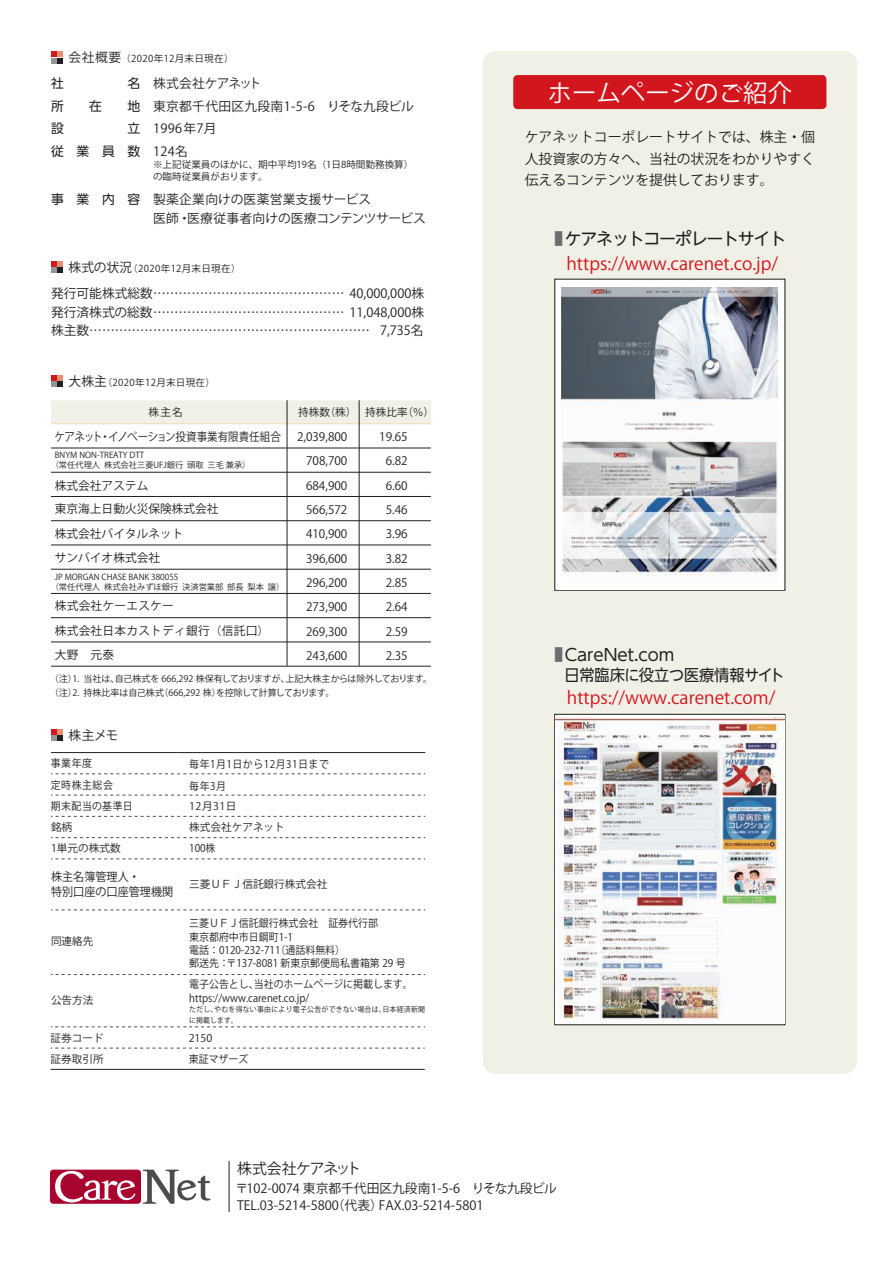
<style>
.page{position:relative;width:893px;height:1263px;background:#fff}
.page>*{position:absolute;margin:0;border:0;box-sizing:border-box;transform-origin:0 0}
.t1{font:24.45px "Koz Go Pro";color:#fff}
.t2{font:17.55px "Koz Go Pro";color:#d2161e}
.t3{font:16.95px "UD Shin Go NT Pro";letter-spacing:-.075em;color:#231f20}
.t4{font:16.5px "UD Shin Go NT Pro";color:#231f20}
.t5{font:15.9px "UD Shin Go NT Pro";letter-spacing:-.015em;color:#231f20;scale:.95 1}
.t6{font:14.85px "Koz Go Pro";letter-spacing:-.06em;color:#231f20}
.t7{font:13.8px/21.3px "Koz Go Pro";color:#231f20;text-align:justify}
.t8{font:12.75px/17px "Koz Go Pro";color:#231f20}
.t9{font:12.75px/22.8px "Koz Go Pro";letter-spacing:.025em;color:#231f20}
.t10{font:12.75px/22.8px "UD Shin Go NT Pro";letter-spacing:1em;color:#231f20;text-align:right}
.t11{font:11.7px/24.3px "Koz Go Pro";color:#231f20;text-align:justify}
.t12{font:11.7px/24.9px "Koz Go Pro";letter-spacing:.02em;color:#231f20}
.t13{font:11.7px "Koz Go Pro";color:#231f20;scale:.9 1}
.t14{font:11.7px/14.9px "Koz Go Pro";color:#231f20;scale:.95 1}
.t15{font:10.65px/13.8px "Koz Go Pro";color:#231f20;scale:.94 1}
.t16{font:10.65px "Koz Go Pro";color:#231f20}
.t17{font:10.65px "Koz Go Pro";letter-spacing:.05em;color:#231f20;scale:.94 1}
.t18{font:10.65px "Koz Go Pro";color:#231f20;scale:.93 1}
.t19{font:10.65px "Koz Go Pro";letter-spacing:.04em;color:#231f20;scale:.93 1}
.t20{font:9.6px "Koz Go Pro";letter-spacing:.04em;color:#231f20}
.t21{font:9.6px/11.6px "Koz Go Pro";letter-spacing:.015em;color:#231f20}
.t22{font:9px/13.5px "Koz Go Pro";letter-spacing:-.01em;color:#231f20}
.t23{font:8.25px/9.9px "Koz Go Pro";color:#231f20}
.t24{font:7.5px/10.6px "Koz Go Pro";letter-spacing:.03em;color:#231f20;scale:.94 1}
.s1{font-size:12.75px}
.s2{color:#6c6d70}
.s3{font-size:16.95px;color:#6c6d70}
</style>
<div class="page">
<div style="left:483px;top:51px;width:374px;height:1023px;background:#f0f0e6;border-radius:13px"></div>
<hr style="left:229px;top:1161px;width:1px;height:51px;background:#231f20">
<svg style="left:51px;top:375px;width:12px;height:12px"></svg>
<div style="left:51px;top:400px;width:380px;height:23px;background:#f0f0e6"></div>
<hr style="left:51px;top:423px;width:380px;height:1px;background:#f0deaf">
<hr style="left:51px;top:448px;width:380px;height:1px;background:#231f20">
<hr style="left:51px;top:472px;width:380px;height:1px;background:#231f20">
<hr style="left:51px;top:496px;width:380px;height:1px;background:#231f20">
<hr style="left:51px;top:520px;width:380px;height:1px;background:#231f20">
<hr style="left:51px;top:545px;width:380px;height:1px;background:#231f20">
<hr style="left:51px;top:569px;width:380px;height:1px;background:#231f20">
<hr style="left:51px;top:593px;width:380px;height:1px;background:#231f20">
<hr style="left:51px;top:617px;width:380px;height:1px;background:#231f20">
<hr style="left:51px;top:642px;width:380px;height:1px;background:#231f20">
<hr style="left:51px;top:666px;width:380px;height:1px;background:#231f20">
<hr style="left:287px;top:400px;width:1px;height:266px;background:#231f20">
<hr style="left:359px;top:400px;width:1px;height:266px;background:#231f20">
<svg style="left:51px;top:729px;width:12px;height:12px"></svg>
<svg style="left:51px;top:773px;width:374px;height:1px"></svg>
<svg style="left:51px;top:795px;width:374px;height:1px"></svg>
<svg style="left:51px;top:816px;width:374px;height:1px"></svg>
<svg style="left:51px;top:837px;width:374px;height:1px"></svg>
<svg style="left:51px;top:858px;width:374px;height:1px"></svg>
<svg style="left:51px;top:909px;width:374px;height:1px"></svg>
<svg style="left:51px;top:974px;width:374px;height:1px"></svg>
<svg style="left:51px;top:1026px;width:374px;height:1px"></svg>
<svg style="left:51px;top:1048px;width:374px;height:1px"></svg>
<hr style="left:51px;top:752px;width:128px;height:1px;background:#231f20">
<hr style="left:185px;top:752px;width:240px;height:1px;background:#231f20">
<hr style="left:51px;top:1069px;width:127px;height:1px;background:#231f20">
<hr style="left:185px;top:1069px;width:240px;height:1px;background:#231f20">
<svg style="left:51px;top:51px;width:12px;height:12px"></svg>
<div style="left:513px;top:75px;width:313px;height:34px;background:#d2161e;border-radius:4px"></div>
<svg style="left:51px;top:261px;width:12px;height:12px"></svg>
<div style="left:50px;top:1169px;width:91px;height:35px;background:#a7052d;border-radius:3px"></div>
<svg style="left:55px;top:1171px;width:80px;height:31px"></svg>
<svg style="left:143px;top:1169px;width:67px;height:35px"></svg>
<img style="left:555px;top:717px;width:229px;height:306px">
<div style="left:557px;top:280px;width:227px;height:310px;background:#fff"></div>
<img style="left:562px;top:287px;width:216px;height:289px">
<p class="t20" style="left:69px;top:53px;width:167px"><span class="s1">会社概要</span>（2020年12月末日現在）</p>
<p class="t10" style="left:51px;top:71px;width:14px">社</p>
<p class="t10" style="left:128px;top:71px;width:14px">名</p>
<p class="t10" style="left:51px;top:94px;width:14px">所</p>
<p class="t10" style="left:89px;top:94px;width:14px">在</p>
<p class="t10" style="left:128px;top:94px;width:14px">地</p>
<p class="t10" style="left:51px;top:117px;width:14px">設</p>
<p class="t10" style="left:51px;top:117px;width:91px">立<br>従業員数</p>
<p class="t10" style="left:51px;top:187px;width:91px">事業内容</p>
<p class="t9" style="left:153px;top:72px;width:262px">株式会社ケアネット<br>東京都千代田区九段南1-5-6 りそな九段ビル<br>1996年7月<br>124名</p>
<p class="t8" style="left:153px;top:190px;width:274px;line-height:19.5px">製薬企業向けの医薬営業支援サービス<br>医師・医療従事者向けの医療コンテンツサービス</p>
<p class="t21" style="left:153px;top:159px;width:262px">※上記従業員のほかに、期中平均19名（1日8時間勤務換算）の臨時従業員がおります。</p>
<p class="t8" style="left:51px;top:255px;width:375px;line-height:25.5px;text-indent:18px">株式の状況<br>発行可能株式総数……………………………………… 40,000,000株</p>
<p class="t8" style="left:51px;top:303px;width:375px;line-height:18.9px">発行済株式の総数……………………………………… 11,048,000株株主数………………………………………………………… 7,735名</p>
<p class="t20" style="left:128px;top:262px;width:114px">（2020年12月末日現在）</p>
<p class="t8" style="left:69px;top:373px;width:40px">大株主</p>
<p class="t20" style="left:103px;top:376px;width:114px">（2020年12月末日現在）</p>
<p class="t16" style="left:149px;top:405px;width:36px">株主名</p>
<p class="t16" style="left:298px;top:405px;width:137px">持株数（株） 持株比率（％）</p>
<p class="t13" style="left:55px;top:429px;width:253px">ケアネット・イノベーション投資事業有限責任組合</p>
<p class="t11" style="left:306px;top:425px;width:43px;text-indent:-9px">2,039,800<br>708,700<br>684,900<br>566,572<br>410,900<br>396,600<br>296,200<br>273,900<br>269,300<br>243,600</p>
<p class="t11" style="left:379px;top:425px;width:30px;text-align:center">19.65<br>6.82<br>6.60<br>5.46<br>3.96<br>3.82<br>2.85<br>2.64<br>2.59<br>2.35</p>
<p class="t23" style="left:51px;top:450px;width:201px;text-indent:4px">BNYM NON-TREATY DTT<br>（常任代理人 株式会社三菱UFJ銀行 頭取 三毛 兼承）</p>
<p class="t11" style="left:55px;top:473px;width:95px">株式会社アステム</p>
<p class="t11" style="left:55px;top:522px;width:130px">株式会社バイタルネット</p>
<p class="t11" style="left:55px;top:497px;width:165px">東京海上日動火災保険株式会社</p>
<p class="t11" style="left:55px;top:546px;width:107px">サンバイオ株式会社</p>
<p class="t23" style="left:51px;top:572px;width:235px;text-indent:4px">JP MORGAN CHASE BANK 380055<br>（常任代理人 株式会社みずほ銀行 決済営業部 部長 梨本 譲）</p>
<p class="t12" style="left:55px;top:594px;width:216px">株式会社ケーエスケー<br>株式会社日本カストディ銀行（信託口）</p>
<p class="t22" style="left:50px;top:672px;width:384px">（注）1. 当社は、自己株式を 666,292 株保有しておりますが、上記大株主からは除外しております。（注）2. 持株比率は自己株式（666,292 株）を控除して計算しております。</p>
<p class="t8" style="left:69px;top:727px;width:52px">株主メモ</p>
<p class="t18" style="left:51px;top:756px;width:46px">事業年度</p>
<p class="t17" style="left:189px;top:757px;width:150px">毎年1月1日から12月31日まで</p>
<p class="t18" style="left:51px;top:778px;width:68px">定時株主総会</p>
<p class="t15" style="left:189px;top:779px;width:41px">毎年3月</p>
<p class="t19" style="left:51px;top:799px;width:89px">期末配当の基準日</p>
<p class="t16" style="left:189px;top:799px;width:49px">12月31日</p>
<p class="t16" style="left:51px;top:820px;width:23px">銘柄</p>
<p class="t16" style="left:189px;top:820px;width:97px">株式会社ケアネット</p>
<p class="t16" style="left:51px;top:841px;width:71px">1単元の株式数</p>
<p class="t15" style="left:189px;top:842px;width:30px">100株</p>
<p class="t14" style="left:51px;top:870px;width:130px">株主名簿管理人・<br>特別口座の口座管理機関</p>
<p class="t16" style="left:189px;top:878px;width:140px">三菱ＵＦＪ信託銀行株式会社</p>
<p class="t16" style="left:51px;top:935px;width:44px">同連絡先</p>
<p class="t11" style="left:55px;top:643px;width:61px">大野　元泰</p>
<p class="t15" style="left:189px;top:916px;width:202px">三菱ＵＦＪ信託銀行株式会社　証券代行部東京都府中市日鋼町1-1</p>
<p class="t15" style="left:189px;top:957px;width:232px">郵送先：〒137-8081 新東京郵便局私書箱第 29 号</p>
<p class="t15" style="left:189px;top:944px;width:167px">電話：0120-232-711（通話料無料）</p>
<p class="t16" style="left:51px;top:993px;width:44px">公告方法</p>
<p class="t15" style="left:189px;top:977px;width:239px">電子公告とし、当社のホームページに掲載します。https://www.carenet.co.jp/</p>
<p class="t24" style="left:189px;top:1004px;width:252px">ただし、やむを得ない事由により電子公告ができない場合は、日本経済新聞に掲載します。</p>
<p class="t16" style="left:51px;top:1031px;width:55px">証券コード</p>
<p class="t16" style="left:189px;top:1031px;width:25px">2150</p>
<p class="t16" style="left:51px;top:1052px;width:55px">証券取引所</p>
<p class="t15" style="left:189px;top:1052px;width:65px">東証マザーズ</p>
<h1 class="t1" style="left:548px;top:77px;width:246px">ホームページのご紹介</h1>
<p class="t7" style="left:525px;top:127px;width:292px">ケアネットコーポレートサイトでは、株主・個人投資家の方々へ、当社の状況をわかりやすく伝えるコンテンツを提供しております。</p>
<h3 class="t3" style="left:555px;top:225px;width:233px"><span class="s2">■</span> ケアネットコーポレートサイト</h3>
<h2 class="t2" style="left:566px;top:252px;width:213px">https://www.carenet.co.jp/</h2>
<p class="t4" style="left:555px;top:642px;width:121px"><span class="s3">■</span> CareNet.com</p>
<p class="t5" style="left:564px;top:662px;width:233px">日常臨床に役立つ医療情報サイト</p>
<h2 class="t2" style="left:567px;top:686px;width:210px">https://www.carenet.com/</h2>
<p class="t6" style="left:237px;top:1159px;width:126px">株式会社ケアネット</p>
<p class="t8" style="left:235px;top:1180px;width:323px">〒102-0074 東京都千代田区九段南1-5-6 りそな九段ビル<br>TEL.03-5214-5800（代表）FAX.03-5214-5801</p>
</div>
